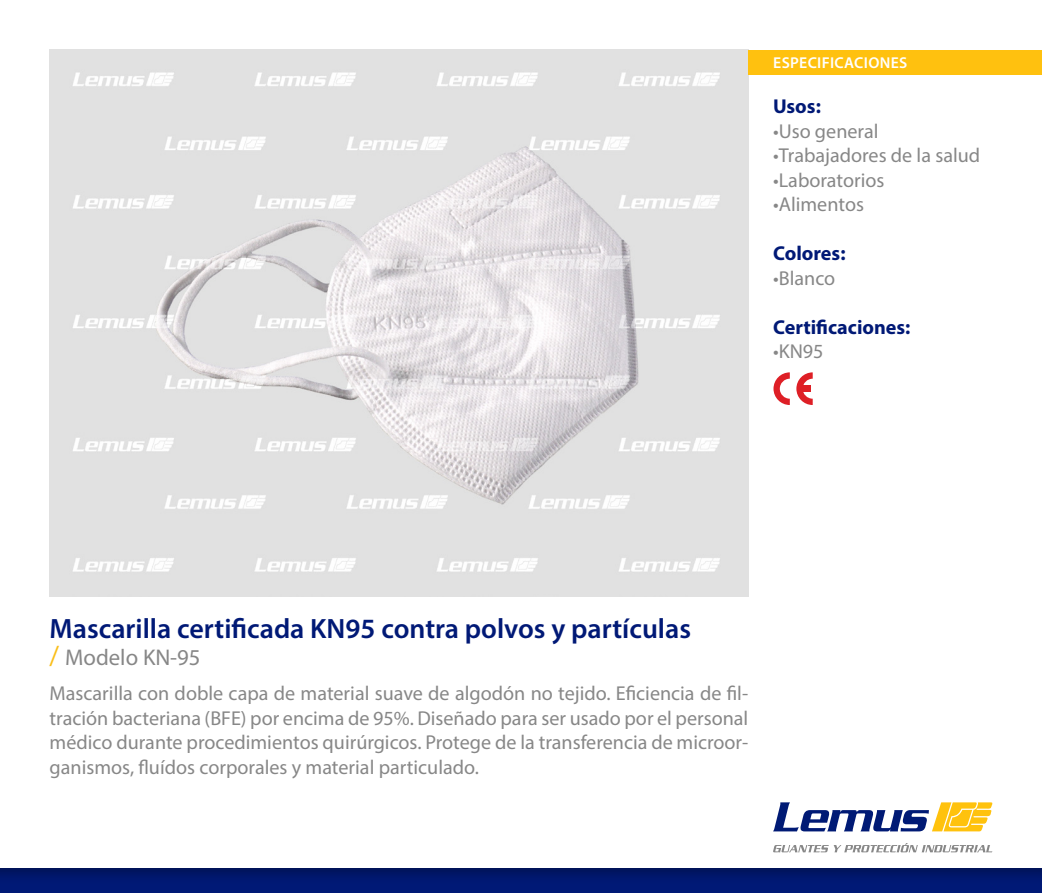
<style>
.page{position:relative;width:1042px;height:893px;background:#fff}
.page>*{position:absolute;margin:0;border:0;box-sizing:border-box;transform-origin:0 0}
.t1{font:600 28px "Myriad Pro";color:#001976}
.t2{font:22.75px "Myriad Pro";color:#878787}
.t3{font:20.12px/24.5px "Myriad Pro";color:#878787;text-align:justify}
.t4{font:700 20.12px "Myriad Pro";color:#001976}
.t5{font:600 15.75px "Myriad Pro";letter-spacing:.02em;color:#fff}
.s1{font-size:28px;color:#fabe19}
</style>
<div class="page">
<img style="left:50px;top:50px;width:698px;height:546px">
<img style="left:0;top:868px;width:1042px;height:25px">
<div style="left:748px;top:50px;width:294px;height:24px;background:#ffc10f"></div>
<svg style="left:773px;top:802px;width:219px;height:29px"></svg>
<svg style="left:773px;top:843px;width:219px;height:9px"></svg>
<svg style="left:773px;top:372px;width:17px;height:33px"></svg>
<svg style="left:796px;top:372px;width:17px;height:33px"></svg>
<div style="left:800px;top:385px;width:11px;height:7px;background:#de1f26"></div>
<p class="t5" style="left:773px;top:53px;width:136px">ESPECIFICACIONES</p>
<p class="t4" style="left:773px;top:93px;width:49px">Usos:</p>
<p class="t3" style="left:773px;top:118px;width:107px">•Uso general</p>
<p class="t3" style="left:773px;top:143px;width:209px">•Trabajadores de la salud</p>
<p class="t3" style="left:773px;top:167px;width:113px">•Laboratorios</p>
<p class="t3" style="left:773px;top:192px;width:92px">•Alimentos</p>
<p class="t4" style="left:773px;top:240px;width:74px">Colores:</p>
<p class="t3" style="left:773px;top:265px;width:64px">•Blanco</p>
<p class="t4" style="left:773px;top:314px;width:139px">Certificaciones:</p>
<p class="t3" style="left:773px;top:339px;width:52px">•KN95</p>
<h1 class="t1" style="left:50px;top:611px;width:643px">Mascarilla certificada KN95 contra polvos y partículas</h1>
<p class="t2" style="left:50px;top:643px;width:152px"><span class="s1">/</span> Modelo KN-95</p>
<p class="t3" style="left:50px;top:681px;width:700px">Mascarilla con doble capa de material suave de algodón no tejido. Eficiencia de fil&shy;tración bacteriana (BFE) por encima de 95%. Diseñado para ser usado por el personal médico durante procedimientos quirúrgicos. Protege de la transferencia de microor&shy;ganismos, fluídos corporales y material particulado.</p>
</div>
